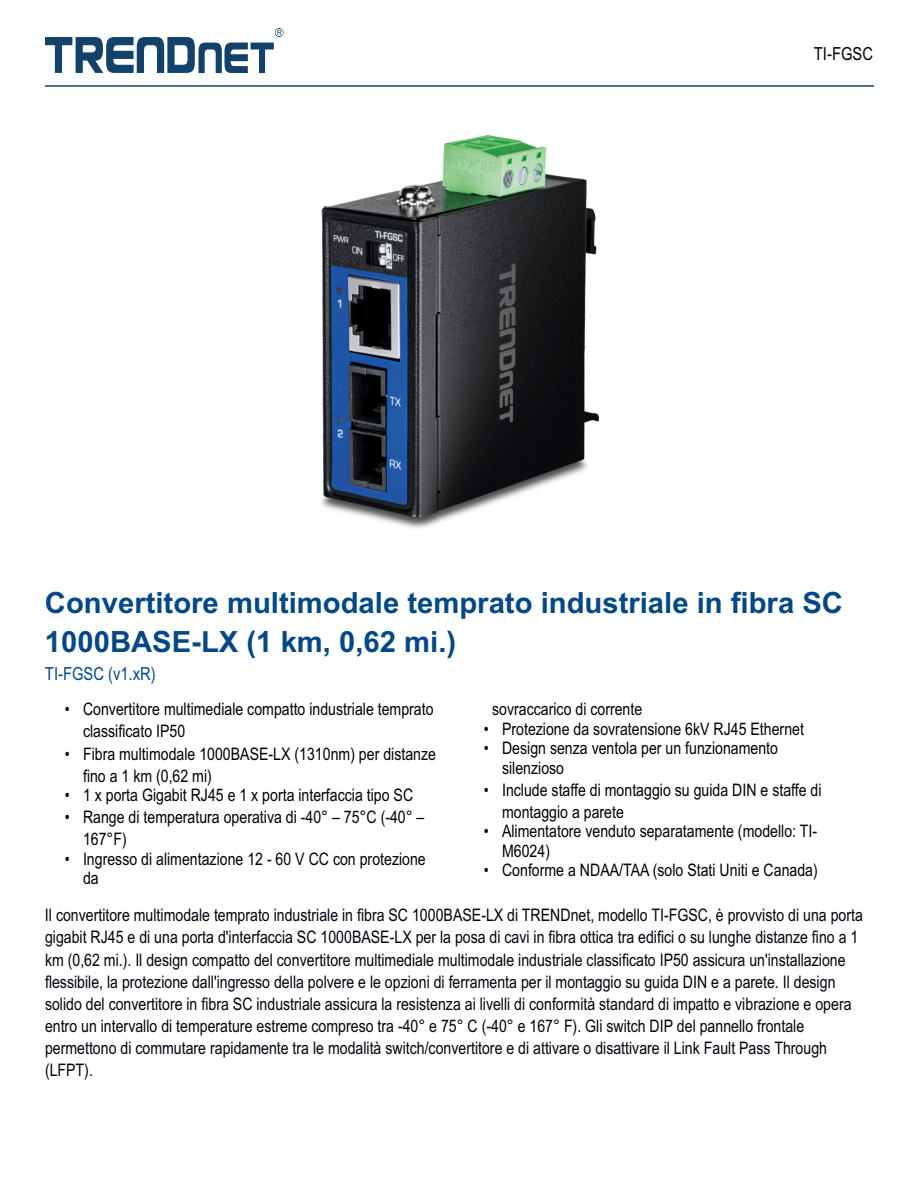
<style>
.page{position:relative;width:918px;height:1188px;background:#fff}
.page>*{position:absolute;margin:0;border:0;box-sizing:border-box;transform-origin:0 0}
.t1{font:700 29.25px/39.5px "Arial";color:#034886}
.t2{font:18px "Arial Narrow";color:#034886}
.t3{font:18px "Arial Narrow";color:#000}
.t4{font:17.25px/22px "Arial Narrow";color:#00030e}
.t5{font:17.25px/22px "Arial Narrow";color:#000}
</style>
<div class="page">
<svg style="left:45px;top:28px;width:239px;height:45px"></svg>
<hr style="left:45px;top:85px;width:829px;height:2px;background:#32537d">
<img style="left:321px;top:135px;width:278px;height:393px">
<p class="t3" style="left:814px;top:47px;width:61px">TI-FGSC</p>
<h1 class="t1" style="left:45px;top:585px;width:800px">Convertitore multimodale temprato industriale in fibra SC<br>1000BASE-LX (1 km, 0,62 mi.)</h1>
<p class="t2" style="left:45px;top:666px;width:112px">TI-FGSC (v1.xR)</p>
<p class="t5" style="left:83px;top:700px;width:352px;text-indent:-18px">• Convertitore multimediale compatto industriale temprato classificato IP50</p>
<p class="t5" style="left:83px;top:744px;width:355px;text-indent:-18px">• Fibra multimodale 1000BASE-LX (1310nm) per distanze fino a 1 km (0,62 mi)</p>
<p class="t5" style="left:65px;top:786px;width:350px">• 1 x porta Gigabit RJ45 e 1 x porta interfaccia tipo SC</p>
<p class="t5" style="left:83px;top:808px;width:343px;text-indent:-18px">• Range di temperatura operativa di -40° – 75°C (-40° –<br>167°F)</p>
<p class="t5" style="left:83px;top:851px;width:344px;line-height:19.5px;text-indent:-18px">• Ingresso di alimentazione 12 - 60 V CC con protezione da</p>
<p class="t5" style="left:492px;top:700px;width:152px">sovraccarico di corrente</p>
<p class="t5" style="left:484px;top:719px;width:322px">• Protezione da sovratensione 6kV RJ45 Ethernet</p>
<p class="t5" style="left:502px;top:740px;width:278px;line-height:19.5px;text-indent:-18px">• Design senza ventola per un funzionamento silenzioso</p>
<p class="t5" style="left:502px;top:781px;width:321px;text-indent:-18px">• Include staffe di montaggio su guida DIN e staffe di montaggio a parete</p>
<p class="t5" style="left:502px;top:823px;width:317px;line-height:19.4px;text-indent:-18px">• Alimentatore venduto separatamente (modello: TI-<br>M6024)</p>
<p class="t5" style="left:484px;top:861px;width:336px">• Conforme a NDAA/TAA (solo Stati Uniti e Canada)</p>
<p class="t4" style="left:45px;top:906px;width:819px">Il convertitore multimodale temprato industriale in fibra SC 1000BASE-LX di TRENDnet, modello TI-FGSC, è provvisto di una porta gigabit RJ45 e di una porta d'interfaccia SC 1000BASE-LX per la posa di cavi in fibra ottica tra edifici o su lunghe distanze fino a 1 km (0,62 mi.). Il design compatto del convertitore multimediale multimodale industriale classificato IP50 assicura un'installazione flessibile, la protezione dall'ingresso della polvere e le opzioni di ferramenta per il montaggio su guida DIN e a parete. Il design solido del convertitore in fibra SC industriale assicura la resistenza ai livelli di conformità standard di impatto e vibrazione e opera entro un intervallo di temperature estreme compreso tra -40° e 75° C (-40° e 167° F). Gli switch DIP del pannello frontale permettono di commutare rapidamente tra le modalità switch/convertitore e di attivare o disattivare il Link Fault Pass Through (LFPT).</p>
</div>
